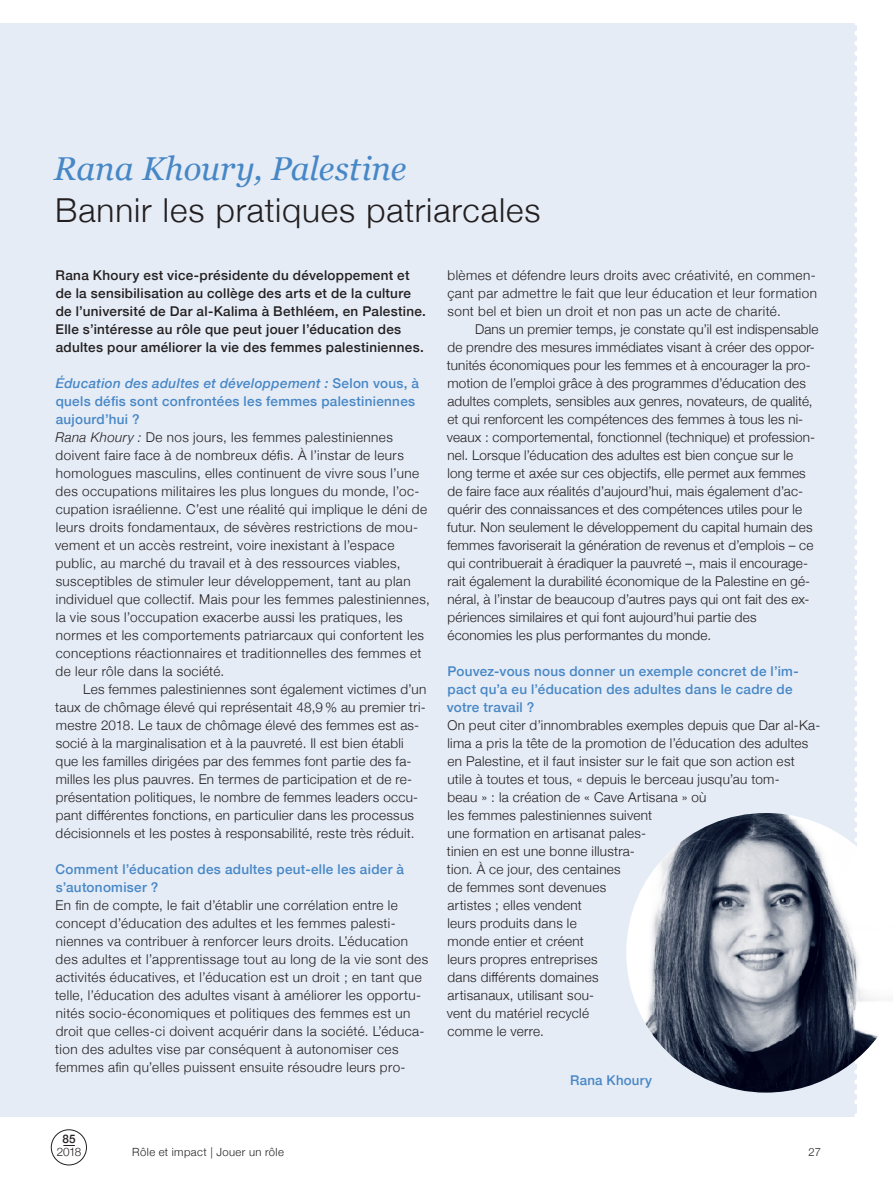
<style>
.page{position:relative;width:893px;height:1191px;background:#fff}
.page>*{position:absolute;margin:0;border:0;box-sizing:border-box;transform-origin:0 0}
.t1{font:300 33px "Helvetica Neue";letter-spacing:.025em;color:#231f20}
.t2{font:italic 33px "Georgia";color:#4787c6}
.t3{font:300 13.5px/18px "Helvetica Neue";letter-spacing:.02em;color:#231f20}
.t4{font:500 13.5px/18px "Helvetica Neue";letter-spacing:.02em;color:#231f20}
.t5{font:500 13.5px/18px "Helvetica Neue";letter-spacing:.02em;color:#4787c6}
.t6{font:300 11.7px "Helvetica Neue";color:#231f20}
.t7{font:500 11.7px "Helvetica Neue";color:#231f20}
.t8{font:300 11.25px "Helvetica Neue";letter-spacing:.035em;color:#231f20}
.s1{font-weight:500;font-style:italic;color:#4787c6}
.s2{font-weight:500;color:#4787c6}
.s3{font-style:italic}
</style>
<div class="page">
<div style="left:51px;top:1129px;width:36px;height:36px;border:1px solid #231f20;border-radius:50%"></div>
<svg style="left:63px;top:1145px;width:12px;height:1px"></svg>
<div style="left:0;top:23px;width:857px;height:1093px;background:#e5ecf6"></div>
<svg style="left:854px;top:33px;width:3px;height:1084px"></svg>
<img style="left:626px;top:813px;width:266px;height:279px">
<h1 class="t2" style="left:54px;top:145px;width:354px">Rana Khoury, Palestine</h1>
<h1 class="t1" style="left:55px;top:183px;width:487px">Bannir les pratiques patriarcales</h1>
<p class="t4" style="left:56px;top:265px;width:372px">Rana Khoury est vice-présidente du développement et de la sensibilisation au collège des arts et de la culture de l’université de Dar al-Kalima à Bethléem, en Palestine.<br>Elle s’intéresse au rôle que peut jouer l’éducation des adultes pour améliorer la vie des femmes palestiniennes.</p>
<p class="t3" style="left:55px;top:373px;width:376px"><span class="s1">Éducation des adultes et développement :</span> <span class="s2">Selon vous, à quels défis sont confrontées les femmes palestiniennes aujourd’hui ?<br></span><span class="s3">Rana Khoury :</span> De nos jours, les femmes palestiniennes doivent faire face à de nombreux défis. À l’instar de leurs homologues masculins, elles continuent de vivre sous l’une des occupations militaires les plus longues du monde, l’oc&shy;cupation israélienne. C’est une réalité qui implique le déni de leurs droits fondamentaux, de sévères restrictions de mou&shy;vement et un accès restreint, voire inexistant à l’espace public, au marché du travail et à des ressources viables, susceptibles de stimuler leur développement, tant au plan individuel que collectif. Mais pour les femmes palestiniennes, la vie sous l’occupation exacerbe aussi les pratiques, les normes et les comportements patriarcaux qui confortent les conceptions réactionnaires et traditionnelles des femmes et de leur rôle dans la société.</p>
<p class="t3" style="left:55px;top:679px;width:373px;text-indent:28px">Les femmes palestiniennes sont également victimes d’un taux de chômage élevé qui représentait 48,9% au premier tri&shy;mestre 2018. Le taux de chômage élevé des femmes est as&shy;socié à la marginalisation et à la pauvreté. Il est bien établi que les familles dirigées par des femmes font partie des fa&shy;milles les plus pauvres. En termes de participation et de re&shy;présentation politiques, le nombre de femmes leaders occu&shy;pant différentes fonctions, en particulier dans les processus décisionnels et les postes à responsabilité, reste très réduit.</p>
<p class="t5" style="left:56px;top:859px;width:350px">Comment l’éducation des adultes peut-elle les aider à s’autonomiser ?</p>
<p class="t3" style="left:55px;top:895px;width:375px">En fin de compte, le fait d’établir une corrélation entre le concept d’éducation des adultes et les femmes palesti&shy;niennes va contribuer à renforcer leurs droits. L’éducation des adultes et l’apprentissage tout au long de la vie sont des activités éducatives, et l’éducation est un droit ; en tant que telle, l’éducation des adultes visant à améliorer les opportu&shy;nités socio-économiques et politiques des femmes est un droit que celles-ci doivent acquérir dans la société. L’éduca&shy;tion des adultes vise par conséquent à autonomiser ces femmes afin qu’elles puissent ensuite résoudre leurs pro-</p>
<p class="t3" style="left:447px;top:265px;width:371px;text-align:justify">blèmes et défendre leurs droits avec créativité, en commen&shy;çant par admettre le fait que leur éducation et leur formation sont bel et bien un droit et non pas un acte de charité.</p>
<p class="t3" style="left:447px;top:319px;width:373px;text-indent:28px">Dans un premier temps, je constate qu’il est indispensable de prendre des mesures immédiates visant à créer des oppor&shy;tunités économiques pour les femmes et à encourager la pro&shy;motion de l’emploi grâce à des programmes d’éducation des adultes complets, sensibles aux genres, novateurs, de qualité, et qui renforcent les compétences des femmes à tous les ni&shy;veaux : comportemental, fonctionnel (technique) et profession&shy;nel. Lorsque l’éducation des adultes est bien conçue sur le long terme et axée sur ces objectifs, elle permet aux femmes de faire face aux réalités d’aujourd’hui, mais également d’ac&shy;quérir des connaissances et des compétences utiles pour le futur. Non seulement le développement du capital humain des femmes favoriserait la génération de revenus et d’emplois – ce qui contribuerait à éradiquer la pauvreté –, mais il encourage&shy;rait également la durabilité économique de la Palestine en gé&shy;néral, à l’instar de beaucoup d’autres pays qui ont fait des ex&shy;périences similaires et qui font aujourd’hui partie des économies les plus performantes du monde.</p>
<p class="t5" style="left:447px;top:660px;width:353px">Pouvez-vous nous donner un exemple concret de l’im&shy;pact qu’a eu l’éducation des adultes dans le cadre de votre travail ?</p>
<p class="t3" style="left:447px;top:715px;width:375px">On peut citer d’innombrables exemples depuis que Dar al-Ka&shy;lima a pris la tête de la promotion de l’éducation des adultes en Palestine, et il faut insister sur le fait que son action est utile à toutes et tous, « depuis le berceau jusqu’au tom-<br>beau » : la création de « Cave Artisana » où<br>les femmes palestiniennes suivent<br>une formation en artisanat pales-<br>tinien en est une bonne illustra-<br>tion. À ce jour, des centaines<br>de femmes sont devenues<br>artistes ; elles vendent<br>leurs produits dans le<br>monde entier et créent<br>leurs propres entreprises<br>dans différents domaines<br>artisanaux, utilisant sou-<br>vent du matériel recyclé<br>comme le verre.</p>
<p class="t5" style="left:570px;top:1070px;width:84px">Rana Khoury</p>
<p class="t7" style="left:63px;top:1129px;width:15px">85</p>
<p class="t6" style="left:57px;top:1142px;width:26px">2018</p>
<p class="t8" style="left:132px;top:1143px;width:153px">Rôle et impact | Jouer un rôle</p>
<p class="t8" style="left:809px;top:1143px;width:14px">27</p>
</div>
